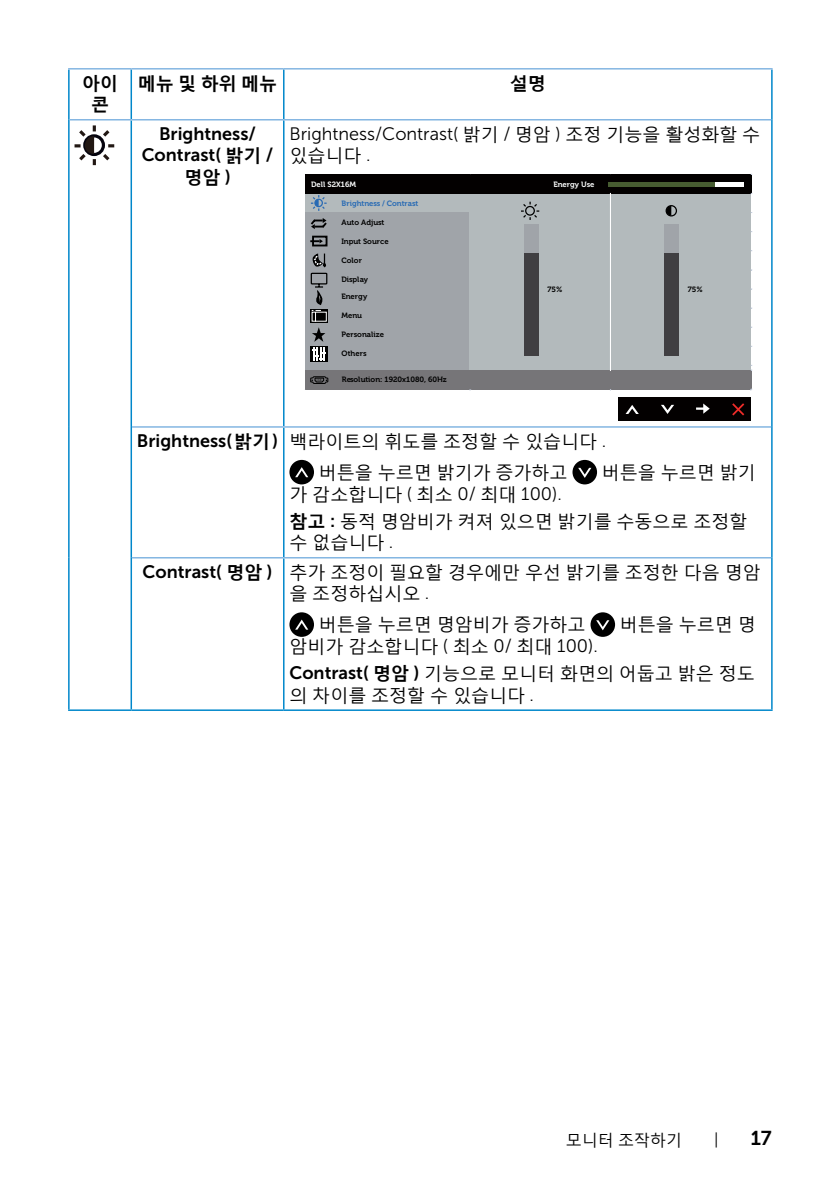
<style>
.page{position:relative;width:840px;height:1191px;background:#fff}
.page>*{position:absolute;margin:0;border:0;box-sizing:border-box;transform-origin:0 0}
.t1{font:20px "Museo Sans For Dell 700";color:#000}
.t2{font:18px/31px "Malgun Gothic";color:#000}
.t3{font:18px "Museo Sans For Dell 300";color:#000}
.t4{font:18px/21.6px "Museo Sans For Dell 700";color:#000;text-align:center}
.t5{font:700 18px/21.6px "Malgun Gothic";color:#000;text-align:center}
.t6{font:16px "Malgun Gothic";color:#000}
.t7{font:16px "Museo Sans For Dell 300";color:#000}
.t8{font:700 7.6px "Museo For Dell";color:#000}
.t9{font:700 7.6px "Museo For Dell";color:#276ab4}
.t10{font:700 7.6px "Museo For Dell";color:#fff}
.s1{font-family:"Malgun Gothic";font-weight:700}
.s2{font-family:"Museo Sans For Dell 700";font-weight:400}
.s3{font-family:"Malgun Gothic"}
.s4{font-family:"Museo Sans For Dell 300"}
.s5{font-family:"Museo Sans For Dell 700"}
.s6{font-weight:700}
</style>
<div class="page">
<hr style="left:68px;top:70px;width:2px;height:50px;background:#0087cb">
<hr style="left:68px;top:68px;width:63px;height:2px;background:#84b6e2">
<hr style="left:130px;top:70px;width:2px;height:49px;background:#0087cb">
<hr style="left:131px;top:68px;width:152px;height:2px;background:#84b6e2">
<hr style="left:283px;top:70px;width:1px;height:49px;background:#0087cb">
<hr style="left:770px;top:70px;width:2px;height:50px;background:#0087cb">
<hr style="left:283px;top:68px;width:489px;height:2px;background:#84b6e2">
<hr style="left:68px;top:120px;width:2px;height:307px;background:#0087cb">
<hr style="left:68px;top:427px;width:2px;height:131px;background:#0087cb">
<hr style="left:68px;top:558px;width:2px;height:151px;background:#0087cb">
<hr style="left:70px;top:119px;width:61px;height:1px;background:#84b6e2">
<hr style="left:130px;top:120px;width:2px;height:307px;background:#0087cb">
<hr style="left:131px;top:119px;width:152px;height:1px;background:#84b6e2">
<hr style="left:283px;top:120px;width:1px;height:306px;background:#0087cb">
<hr style="left:770px;top:120px;width:2px;height:307px;background:#0087cb">
<hr style="left:283px;top:119px;width:487px;height:1px;background:#84b6e2">
<hr style="left:130px;top:427px;width:2px;height:131px;background:#0087cb">
<hr style="left:132px;top:426px;width:151px;height:2px;background:#84b6e2">
<hr style="left:283px;top:428px;width:1px;height:129px;background:#0087cb">
<hr style="left:770px;top:427px;width:2px;height:131px;background:#0087cb">
<hr style="left:283px;top:426px;width:487px;height:2px;background:#84b6e2">
<hr style="left:130px;top:558px;width:2px;height:151px;background:#0087cb">
<hr style="left:132px;top:557px;width:151px;height:1px;background:#84b6e2">
<hr style="left:283px;top:558px;width:1px;height:151px;background:#0087cb">
<hr style="left:770px;top:558px;width:2px;height:151px;background:#0087cb">
<hr style="left:283px;top:557px;width:487px;height:1px;background:#84b6e2">
<hr style="left:68px;top:709px;width:63px;height:2px;background:#0087cb">
<hr style="left:131px;top:709px;width:152px;height:2px;background:#0087cb">
<hr style="left:283px;top:709px;width:489px;height:2px;background:#0087cb">
<svg style="left:74px;top:125px;width:40px;height:40px"></svg>
<div style="left:305px;top:193px;width:165px;height:19px;background:#b3babc"></div>
<div style="left:618px;top:398px;width:132px;height:23px;background:#030000"></div>
<svg style="left:625px;top:405px;width:13px;height:9px"></svg>
<svg style="left:661px;top:405px;width:12px;height:9px"></svg>
<svg style="left:696px;top:403px;width:13px;height:11px"></svg>
<svg style="left:732px;top:403px;width:11px;height:12px"></svg>
<div style="left:305px;top:175px;width:445px;height:19px;background:#030000"></div>
<div style="left:305px;top:212px;width:165px;height:158px;background:#a0a4a9"></div>
<div style="left:469px;top:194px;width:281px;height:176px;background:#b3babc"></div>
<div style="left:305px;top:370px;width:445px;height:19px;background:#767578"></div>
<hr style="left:609px;top:193px;width:1px;height:177px;background:#fff">
<hr style="left:610px;top:193px;width:1px;height:177px;background:#fff">
<div style="left:523px;top:224px;width:15px;height:132px;background:#a0a4a9"></div>
<div style="left:523px;top:253px;width:15px;height:103px;background:#403f42"></div>
<div style="left:663px;top:224px;width:15px;height:132px;background:#a0a4a9"></div>
<div style="left:663px;top:253px;width:15px;height:103px;background:#403f42"></div>
<div style="left:608px;top:182px;width:135px;height:5px;background:#fff"></div>
<div style="left:608px;top:182px;width:106px;height:5px;background:#475c31"></div>
<div style="left:312px;top:236px;width:15px;height:10px;border:2px solid #000"></div>
<svg style="left:310px;top:239px;width:13px;height:4px"></svg>
<div style="left:310px;top:346px;width:17px;height:16px;background:#000"></div>
<svg style="left:313px;top:253px;width:13px;height:14px"></svg>
<svg style="left:311px;top:195px;width:16px;height:34px"></svg>
<svg style="left:521px;top:200px;width:156px;height:21px"></svg>
<svg style="left:310px;top:273px;width:18px;height:88px"></svg>
<svg style="left:310px;top:376px;width:18px;height:8px"></svg>
<div style="left:289px;top:460px;width:25px;height:24px;background:#000;border-radius:50%"></div>
<svg style="left:295px;top:467px;width:13px;height:10px"></svg>
<div style="left:572px;top:460px;width:24px;height:24px;background:#000;border-radius:50%"></div>
<svg style="left:578px;top:468px;width:13px;height:10px"></svg>
<div style="left:289px;top:612px;width:25px;height:25px;background:#000;border-radius:50%"></div>
<svg style="left:295px;top:619px;width:13px;height:10px"></svg>
<div style="left:590px;top:612px;width:24px;height:25px;background:#000;border-radius:50%"></div>
<svg style="left:596px;top:620px;width:13px;height:10px"></svg>
<p class="t5" style="left:82px;top:72px;width:37px">아이 콘</p>
<p class="t5" style="left:138px;top:72px;width:141px">메뉴 및 하위 메뉴</p>
<p class="t5" style="left:509px;top:72px;width:37px">설명</p>
<p class="t4" style="left:142px;top:123px;width:133px">Brightness/<br>Contrast( <span class="s1">밝기</span> /</p>
<p class="t5" style="left:184px;top:166px;width:48px">명암 <span class="s2">)</span></p>
<p class="t3" style="left:289px;top:124px;width:472px">Brightness/Contrast( <span class="s3">밝기</span> / <span class="s3">명암</span> ) <span class="s3">조정 기능을 활성화할 수</span></p>
<p class="t2" style="left:289px;top:140px;width:82px">있습니다 <span class="s4">.</span></p>
<p class="t9" style="left:341px;top:199px;width:78px">Brightness / Contrast</p>
<p class="t8" style="left:341px;top:218px;width:44px">Auto Adjust</p>
<p class="t8" style="left:341px;top:237px;width:49px">Input Source</p>
<p class="t8" style="left:341px;top:256px;width:22px">Color</p>
<p class="t8" style="left:341px;top:275px;width:28px">Display</p>
<p class="t8" style="left:341px;top:292px;width:27px">Energy</p>
<p class="t8" style="left:341px;top:311px;width:22px">Menu</p>
<p class="t8" style="left:341px;top:330px;width:44px">Personalize</p>
<p class="t8" style="left:341px;top:349px;width:27px">Others</p>
<p class="t8" style="left:342px;top:375px;width:106px">Resolution: 1920x1080, 60Hz</p>
<p class="t10" style="left:311px;top:180px;width:46px">Dell S2X16M</p>
<p class="t10" style="left:553px;top:180px;width:42px">Energy Use</p>
<p class="t8" style="left:547px;top:285px;width:16px">75%</p>
<p class="t8" style="left:687px;top:285px;width:16px">75%</p>
<p class="t2" style="left:319px;top:425px;width:288px;text-indent:-182px"><span class="s5">Brightness(</span><span class="s6">밝기</span><span class="s5">)</span> 백라이트의 휘도를 조정할 수 있습니다 <span class="s4">. </span>버튼을 누르면 밝기가 증가하고</p>
<p class="t2" style="left:601px;top:456px;width:155px">버튼을 누르면 밝기</p>
<p class="t2" style="left:289px;top:480px;width:459px;line-height:27.2px">가 감소합니다 <span class="s4">(</span> 최소 <span class="s4">0/</span> 최대 <span class="s4">100).<br></span><span class="s6">참고</span> <span class="s5">:</span> 동적 명암비가 켜져 있으면 밝기를 수동으로 조정할</p>
<p class="t2" style="left:142px;top:527px;width:619px;line-height:29.4px;text-indent:147px">수 없습니다 <span class="s4">.<br></span><span class="s5">Contrast(</span> <span class="s6">명암</span> <span class="s5">)</span> 추가 조정이 필요할 경우에만 우선 밝기를 조정한 다음 명암</p>
<p class="t2" style="left:319px;top:578px;width:268px;text-indent:-29px">을 조정하십시오 <span class="s4">.<br></span>버튼을 누르면 명암비가 증가하고</p>
<p class="t2" style="left:619px;top:609px;width:137px">버튼을 누르면 명</p>
<p class="t2" style="left:289px;top:632px;width:466px;line-height:27.2px">암비가 감소합니다 <span class="s4">(</span> 최소 <span class="s4">0/</span> 최대 <span class="s4">100).<br></span><span class="s5">Contrast(</span> <span class="s6">명암</span> <span class="s5">)</span> 기능으로 모니터 화면의 어둡고 밝은 정도</p>
<p class="t2" style="left:289px;top:679px;width:246px">의 차이를 조정할 수 있습니다 <span class="s4">.</span></p>
<p class="t6" style="left:565px;top:1129px;width:118px">모니터 조작하기</p>
<p class="t7" style="left:714px;top:1130px;width:6px">|</p>
<p class="t1" style="left:750px;top:1126px;width:23px">17</p>
</div>
